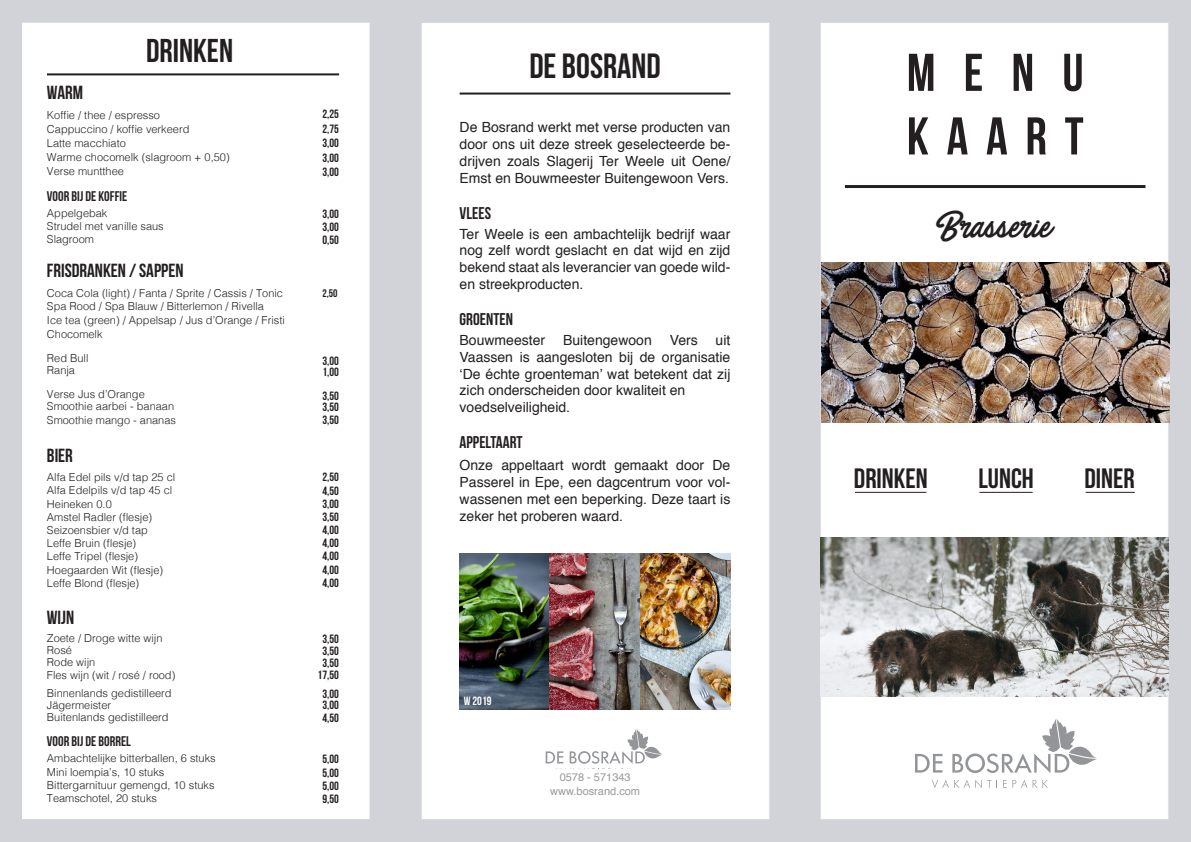
<style>
.page{position:relative;width:1191px;height:842px;background:#d2d3d9}
.page>*{position:absolute;margin:0;border:0;box-sizing:border-box;transform-origin:0 0}
.t1{font:53px "Bebas Neue";letter-spacing:.335em;color:#231f20}
.t2{font:35px "Bebas Neue";color:#231f20}
.t3{font:33px "Bebas Neue";color:#231f20}
.t4{font:32px "Painted Paradise";color:#231f20}
.t5{font:28px "Bebas Neue";color:#231f20}
.t6{font:19px "Bebas Neue";color:#231f20}
.t7{font:17px "Bebas Neue";color:#231f20}
.t8{font:14px/16.8px "Helvetica";color:#231f20;text-align:justify}
.t9{font:14px "Bebas Neue";color:#231f20}
.t10{font:12px "Bebas Neue";color:#231f20}
.t11{font:12px "Bebas Neue";color:#fff}
.t12{font:300 11px/13.2px "Helvetica";color:#231f20}
.t13{font:11px "Helvetica";color:#999}
.t14{font:11px "Bebas Neue";color:#231f20}
</style>
<div class="page">
<div style="left:820px;top:23px;width:348px;height:796px;background:#fff;border:1px solid #fff"></div>
<svg style="left:932px;top:780px;width:65px;height:8px"></svg>
<svg style="left:1003px;top:780px;width:45px;height:8px"></svg>
<svg style="left:915px;top:754px;width:27px;height:18px"></svg>
<svg style="left:952px;top:719px;width:145px;height:54px"></svg>
<div style="left:22px;top:23px;width:347px;height:796px;background:#fff"></div>
<div style="left:422px;top:23px;width:347px;height:796px;background:#fff"></div>
<img style="left:821px;top:263px;width:348px;height:159px">
<img style="left:821px;top:537px;width:347px;height:160px">
<hr style="left:845px;top:185px;width:300px;height:3px;background:#231f20">
<hr style="left:855px;top:492px;width:71px;height:1px;background:#231f20">
<hr style="left:979px;top:492px;width:53px;height:1px;background:#231f20">
<hr style="left:1085px;top:492px;width:49px;height:1px;background:#231f20">
<hr style="left:47px;top:73px;width:292px;height:2px;background:#231f20">
<hr style="left:459px;top:93px;width:271px;height:2px;background:#231f20">
<img style="left:459px;top:553px;width:271px;height:156px">
<svg style="left:545px;top:751px;width:18px;height:12px"></svg>
<svg style="left:569px;top:729px;width:93px;height:35px"></svg>
<p class="t3" style="left:146px;top:32px;width:88px">DRINKEN</p>
<p class="t6" style="left:47px;top:82px;width:38px">WARM</p>
<p class="t12" style="left:47px;top:107px;width:144px;line-height:14px">Koffie / thee / espresso<br>Cappuccino / koffie verkeerd</p>
<p class="t12" style="left:47px;top:135px;width:80px">Latte macchiato</p>
<p class="t12" style="left:47px;top:149px;width:184px">Warme chocomelk (slagroom + 0,50)</p>
<p class="t12" style="left:47px;top:163px;width:79px">Verse muntthee</p>
<p class="t9" style="left:47px;top:188px;width:82px">VOOR BIJ DE KOFFIE</p>
<p class="t12" style="left:47px;top:206px;width:62px">Appelgebak</p>
<p class="t12" style="left:47px;top:219px;width:118px">Strudel met vanille saus</p>
<p class="t12" style="left:47px;top:232px;width:49px">Slagroom</p>
<p class="t6" style="left:47px;top:260px;width:138px">FRISDRANKEN / SAPPEN</p>
<p class="t12" style="left:47px;top:286px;width:237px">Coca Cola (light) / Fanta / Sprite / Cassis / Tonic</p>
<p class="t12" style="left:47px;top:299px;width:219px">Spa Rood / Spa Blauw / Bitterlemon / Rivella</p>
<p class="t12" style="left:47px;top:313px;width:239px;line-height:14px">Ice tea (green) / Appelsap / Jus d’Orange / Fristi<br>Chocomelk</p>
<p class="t12" style="left:47px;top:351px;width:43px">Red Bull</p>
<p class="t12" style="left:47px;top:363px;width:30px">Ranja</p>
<p class="t12" style="left:47px;top:388px;width:129px;line-height:12px">Verse Jus d’Orange<br>Smoothie aarbei - banaan</p>
<p class="t12" style="left:47px;top:412px;width:130px">Smoothie mango - ananas</p>
<p class="t6" style="left:47px;top:445px;width:27px">BIER</p>
<p class="t12" style="left:47px;top:470px;width:130px">Alfa Edel pils v/d tap 25 cl<br>Alfa Edelpils v/d tap 45 cl</p>
<p class="t12" style="left:47px;top:496px;width:66px">Heineken 0.0</p>
<p class="t12" style="left:47px;top:510px;width:107px">Amstel Radler (flesje)<br>Seizoensbier v/d tap<br>Leffe Bruin (flesje)</p>
<p class="t12" style="left:47px;top:549px;width:118px">Leffe Tripel (flesje)<br>Hoegaarden Wit (flesje)</p>
<p class="t12" style="left:47px;top:576px;width:94px">Leffe Blond (flesje)</p>
<p class="t6" style="left:47px;top:607px;width:29px">WIJN</p>
<p class="t12" style="left:47px;top:631px;width:117px;line-height:12px">Zoete / Droge witte wijn<br>Rosé</p>
<p class="t12" style="left:47px;top:655px;width:50px">Rode wijn</p>
<p class="t12" style="left:47px;top:668px;width:130px">Fles wijn (wit / rosé / rood)</p>
<p class="t12" style="left:47px;top:687px;width:126px;line-height:12px">Binnenlands gedistilleerd<br>Jägermeister<br>Buitenlands gedistilleerd</p>
<p class="t9" style="left:47px;top:734px;width:86px">VOOR BIJ DE BORREL</p>
<p class="t12" style="left:47px;top:751px;width:170px">Ambachtelijke bitterballen, 6 stuks<br>Mini loempia’s, 10 stuks<br>Bittergarnituur gemengd, 10 stuks<br>Teamschotel, 20 stuks</p>
<p class="t10" style="left:322px;top:108px;width:18px">2,25</p>
<p class="t10" style="left:322px;top:122px;width:18px">2,75</p>
<p class="t10" style="left:322px;top:136px;width:18px">3,00</p>
<p class="t10" style="left:322px;top:151px;width:18px">3,00</p>
<p class="t10" style="left:322px;top:165px;width:18px">3,00</p>
<p class="t10" style="left:322px;top:207px;width:18px">3,00</p>
<p class="t10" style="left:322px;top:220px;width:18px">3,00</p>
<p class="t10" style="left:322px;top:233px;width:18px">0,50</p>
<p class="t14" style="left:322px;top:288px;width:17px">2,50</p>
<p class="t10" style="left:322px;top:354px;width:18px">3,00</p>
<p class="t10" style="left:322px;top:365px;width:18px">1,00</p>
<p class="t10" style="left:322px;top:389px;width:18px">3,50</p>
<p class="t10" style="left:322px;top:400px;width:18px">3,50</p>
<p class="t10" style="left:322px;top:413px;width:18px">3,50</p>
<p class="t10" style="left:322px;top:471px;width:18px">2,50</p>
<p class="t10" style="left:322px;top:484px;width:18px">4,50</p>
<p class="t10" style="left:322px;top:497px;width:18px">3,00</p>
<p class="t10" style="left:322px;top:510px;width:18px">3,50</p>
<p class="t10" style="left:322px;top:523px;width:18px">4,00</p>
<p class="t10" style="left:322px;top:536px;width:18px">4,00</p>
<p class="t10" style="left:322px;top:550px;width:18px">4,00</p>
<p class="t10" style="left:322px;top:563px;width:18px">4,00</p>
<p class="t10" style="left:322px;top:576px;width:18px">4,00</p>
<p class="t10" style="left:322px;top:632px;width:18px">3,50</p>
<p class="t10" style="left:322px;top:644px;width:18px">3,50</p>
<p class="t10" style="left:322px;top:656px;width:18px">3,50</p>
<p class="t10" style="left:322px;top:688px;width:18px">3,00</p>
<p class="t10" style="left:322px;top:699px;width:18px">3,00</p>
<p class="t10" style="left:322px;top:712px;width:18px">4,50</p>
<p class="t10" style="left:322px;top:752px;width:18px">5,00</p>
<p class="t10" style="left:322px;top:766px;width:18px">5,00</p>
<p class="t10" style="left:322px;top:779px;width:18px">5,00</p>
<p class="t10" style="left:322px;top:792px;width:18px">9,50</p>
<p class="t10" style="left:317px;top:669px;width:23px">17,50</p>
<p class="t2" style="left:529px;top:46px;width:133px">DE BOSRAND</p>
<p class="t8" style="left:459px;top:119px;width:272px">De Bosrand werkt met verse producten van door ons uit deze streek geselecteerde be&shy;drijven zoals Slagerij Ter Weele uit Oene/ Emst en Bouwmeester Buitengewoon Vers.</p>
<p class="t7" style="left:459px;top:203px;width:33px">VLEES</p>
<p class="t8" style="left:459px;top:226px;width:272px">Ter Weele is een ambachtelijk bedrijf waar nog zelf wordt geslacht en dat wijd en zijd bekend staat als leverancier van goede wild&shy;en streekproducten.</p>
<p class="t7" style="left:459px;top:310px;width:55px">GROENTEN</p>
<p class="t8" style="left:459px;top:332px;width:87px">Bouwmeester</p>
<p class="t8" style="left:563px;top:332px;width:90px">Buitengewoon</p>
<p class="t8" style="left:670px;top:332px;width:30px">Vers</p>
<p class="t8" style="left:715px;top:332px;width:16px">uit</p>
<p class="t8" style="left:459px;top:349px;width:272px">Vaassen is aangesloten bij de organisatie</p>
<p class="t8" style="left:459px;top:366px;width:272px">‘De échte groenteman’ wat betekent dat zij zich onderscheiden door kwaliteit en</p>
<p class="t8" style="left:459px;top:399px;width:112px">voedselveiligheid.</p>
<p class="t7" style="left:459px;top:433px;width:65px">APPELTAART</p>
<p class="t8" style="left:459px;top:457px;width:272px">Onze appeltaart wordt gemaakt door De Passerel in Epe, een dagcentrum voor vol&shy;wassenen met een beperking. Deze taart is zeker het proberen waard.</p>
<p class="t11" style="left:464px;top:694px;width:29px">W 2019</p>
<p class="t13" style="left:560px;top:769px;width:72px">0578 - 571343</p>
<p class="t13" style="left:550px;top:782px;width:91px">www.bosrand.com</p>
<p class="t1" style="left:906px;top:43px;width:178px">MENU</p>
<p class="t1" style="left:906px;top:107px;width:178px">KAART</p>
<p class="t4" style="left:937px;top:210px;width:115px">Brasserie</p>
<p class="t5" style="left:854px;top:463px;width:75px">DRINKEN</p>
<p class="t5" style="left:978px;top:463px;width:57px">LUNCH</p>
<p class="t5" style="left:1084px;top:463px;width:52px">DINER</p>
</div>
